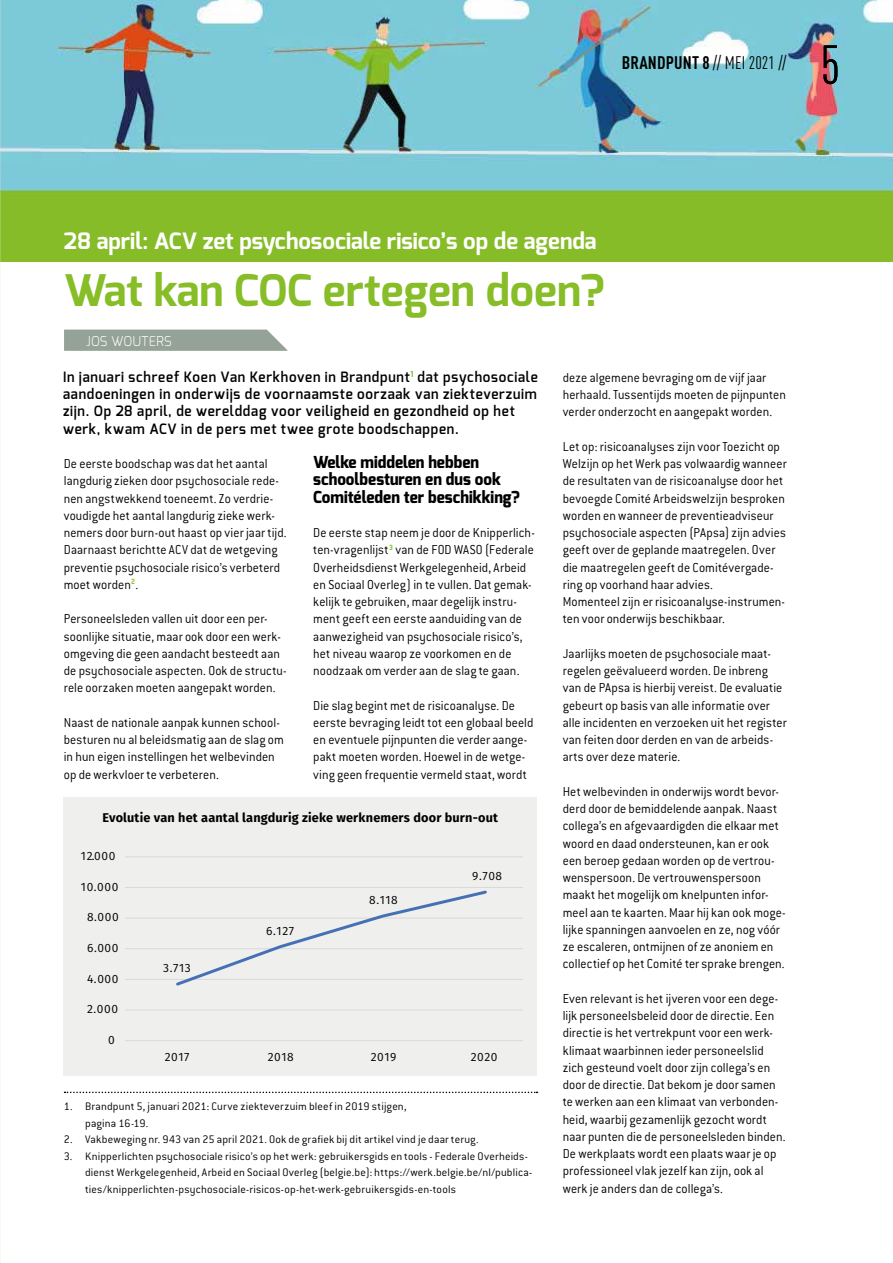
<style>
.page{position:relative;width:893px;height:1263px;background:#fff}
.page>*{position:absolute;margin:0;border:0;box-sizing:border-box;transform-origin:0 0}
.t1{font:condensed 54px "DINOT";color:#000}
.t2{font:700 43.5px "Exo";color:#87bd27}
.t3{font:700 22.5px "Exo";color:#fff}
.t4{font:condensed 18px "DINOT";color:#000}
.t5{font:800 16.5px/17.2px "Exo";color:#000;scale:.94 1}
.t6{font:300 14.25px/17.2px "Conduit ITC";letter-spacing:.01em;color:#000;scale:.94 1}
.t7{font:600 14.25px/17.2px "Exo";letter-spacing:.055em;color:#000;scale:.95 1}
.t8{font:300 13.5px "Exo";letter-spacing:.02em;color:#fff;scale:.95 1}
.t9{font:700 12.75px "Fira Sans";letter-spacing:.015em;color:#000}
.t10{font:300 12px/16.5px "Conduit ITC";letter-spacing:.015em;color:#000}
.t11{font:12px "Fira Sans";letter-spacing:.05em;color:#000}
.s1{font-weight:700}
</style>
<div class="page">
<img style="left:0;top:0;width:893px;height:261px">
<svg style="left:65px;top:1091px;width:472px;height:2px"></svg>
<svg style="left:64px;top:330px;width:223px;height:21px;background:#99a69d"></svg>
<div style="left:64px;top:797px;width:473px;height:278px;background:#eff0ed"></div>
<hr style="left:125px;top:1009px;width:397px;height:1px;background:#d9d9d9">
<hr style="left:125px;top:979px;width:397px;height:1px;background:#d9d9d9">
<hr style="left:125px;top:948px;width:397px;height:1px;background:#d9d9d9">
<hr style="left:125px;top:917px;width:397px;height:1px;background:#d9d9d9">
<hr style="left:125px;top:887px;width:397px;height:1px;background:#d9d9d9">
<hr style="left:125px;top:856px;width:397px;height:1px;background:#d9d9d9">
<hr style="left:125px;top:1040px;width:397px;height:1px;background:#d9d9d9">
<svg style="left:174px;top:890px;width:315px;height:96px"></svg>
<p class="t4" style="left:622px;top:52px;width:166px"><span class="s1">BRANDPUNT 8</span> // MEI 2021 //</p>
<h1 class="t1" style="left:821px;top:33px;width:21px">5</h1>
<h3 class="t3" style="left:64px;top:226px;width:534px">28 april: ACV zet psychosociale risico’s op de agenda</h3>
<h2 class="t2" style="left:64px;top:262px;width:542px">Wat kan COC ertegen doen?</h2>
<p class="t8" style="left:86px;top:332px;width:91px">JOS WOUTERS</p>
<p class="t7" style="left:63px;top:368px;width:501px">In januari schreef Koen Van Kerkhoven in Brandpunt<sup>1</sup> dat psychosociale aandoeningen in onderwijs de voornaamste oorzaak van ziekteverzuim zijn. Op 28 april, de werelddag voor veiligheid en gezondheid op het werk, kwam ACV in de pers met twee grote boodschappen.</p>
<p class="t6" style="left:64px;top:455px;width:239px">De eerste boodschap was dat het aantal langdurig zieken door psychosociale rede&shy;nen angstwekkend toeneemt. Zo verdrie&shy;voudigde het aantal langdurig zieke werk&shy;nemers door burn-out haast op vier jaar tijd.<br>Daarnaast berichtte ACV dat de wetgeving preventie psychosociale risico’s verbeterd moet worden<sup>2</sup>.</p>
<p class="t6" style="left:64px;top:610px;width:239px">Personeelsleden vallen uit door een per&shy;soonlijke situatie, maar ook door een werk&shy;omgeving die geen aandacht besteedt aan de psychosociale aspecten. Ook de structu&shy;rele oorzaken moeten aangepakt worden.</p>
<p class="t6" style="left:64px;top:714px;width:236px">Naast de nationale aanpak kunnen school&shy;besturen nu al beleidsmatig aan de slag om in hun eigen instellingen het welbevinden op de werkvloer te verbeteren.</p>
<p class="t5" style="left:313px;top:454px;width:221px">Welke middelen hebben schoolbesturen en dus ook<br>Comitéleden ter beschikking?</p>
<p class="t6" style="left:313px;top:524px;width:237px">De eerste stap neem je door de Knipperlich&shy;ten-vragenlijst<sup>3</sup> van de FOD WASO (Federale Overheidsdienst Werkgelegenheid, Arbeid en Sociaal Overleg) in te vullen. Dat gemak&shy;kelijk te gebruiken, maar degelijk instru&shy;ment geeft een eerste aanduiding van de aanwezigheid van psychosociale risico’s, het niveau waarop ze voorkomen en de noodzaak om verder aan de slag te gaan.</p>
<p class="t6" style="left:313px;top:696px;width:236px">Die slag begint met de risicoanalyse. De eerste bevraging leidt tot een globaal beeld en eventuele pijnpunten die verder aange&shy;pakt moeten worden. Hoewel in de wetge&shy;ving geen frequentie vermeld staat, wordt</p>
<p class="t9" style="left:102px;top:808px;width:397px">Evolutie van het aantal langdurig zieke werknemers door burn-out</p>
<p class="t11" style="left:81px;top:847px;width:36px">12.000</p>
<p class="t11" style="left:81px;top:878px;width:39px">10.000</p>
<p class="t11" style="left:87px;top:909px;width:33px">8.000</p>
<p class="t11" style="left:87px;top:939px;width:33px">6.000</p>
<p class="t11" style="left:87px;top:970px;width:33px">4.000</p>
<p class="t11" style="left:87px;top:1001px;width:33px">2.000</p>
<p class="t11" style="left:108px;top:1031px;width:8px">0</p>
<p class="t11" style="left:163px;top:959px;width:29px">3.713</p>
<p class="t11" style="left:266px;top:922px;width:29px">6.127</p>
<p class="t11" style="left:369px;top:891px;width:30px">8.118</p>
<p class="t11" style="left:472px;top:867px;width:31px">9.708</p>
<p class="t11" style="left:165px;top:1049px;width:26px">2017</p>
<p class="t11" style="left:268px;top:1049px;width:28px">2018</p>
<p class="t11" style="left:371px;top:1049px;width:27px">2019</p>
<p class="t11" style="left:471px;top:1049px;width:28px">2020</p>
<p class="t10" style="left:85px;top:1098px;width:323px;text-indent:-21px">1. Brandpunt 5, januari 2021: Curve ziekteverzuim bleef in 2019 stijgen, pagina 16-19.</p>
<p class="t10" style="left:64px;top:1131px;width:416px">2. Vakbeweging nr. 943 van 25 april 2021. Ook de grafiek bij dit artikel vind je daar terug.</p>
<p class="t10" style="left:85px;top:1147px;width:449px;text-indent:-21px">3. Knipperlichten psychosociale risico’s op het werk: gebruikersgids en tools - Federale Overheids&shy;dienst Werkgelegenheid, Arbeid en Sociaal Overleg (belgie.be): https://werk.belgie.be/nl/publica&shy;ties/knipperlichten-psychosociale-risicos-op-het-werk-gebruikersgids-en-tools</p>
<p class="t6" style="left:563px;top:369px;width:239px">deze algemene bevraging om de vijf jaar herhaald. Tussentijds moeten de pijnpunten verder onderzocht en aangepakt worden.</p>
<p class="t6" style="left:563px;top:438px;width:240px">Let op: risicoanalyses zijn voor Toezicht op Welzijn op het Werk pas volwaardig wanneer de resultaten van de risicoanalyse door het bevoegde Comité Arbeidswelzijn besproken worden en wanneer de preventieadviseur psychosociale aspecten (PApsa) zijn advies geeft over de geplande maatregelen. Over die maatregelen geeft de Comitévergade&shy;ring op voorhand haar advies.<br>Momenteel zijn er risicoanalyse-instrumen&shy;ten voor onderwijs beschikbaar.</p>
<p class="t6" style="left:563px;top:645px;width:240px">Jaarlijks moeten de psychosociale maat&shy;regelen geëvalueerd worden. De inbreng van de PApsa is hierbij vereist. De evaluatie gebeurt op basis van alle informatie over alle incidenten en verzoeken uit het register van feiten door derden en van de arbeids&shy;arts over deze materie.</p>
<p class="t6" style="left:563px;top:783px;width:239px">Het welbevinden in onderwijs wordt bevor&shy;derd door de bemiddelende aanpak. Naast collega’s en afgevaardigden die elkaar met woord en daad ondersteunen, kan er ook een beroep gedaan worden op de vertrou&shy;wenspersoon. De vertrouwenspersoon maakt het mogelijk om knelpunten infor&shy;meel aan te kaarten. Maar hij kan ook moge&shy;lijke spanningen aanvoelen en ze, nog vóór ze escaleren, ontmijnen of ze anoniem en collectief op het Comité ter sprake brengen.</p>
<p class="t6" style="left:563px;top:990px;width:239px">Even relevant is het ijveren voor een dege&shy;lijk personeelsbeleid door de directie. Een directie is het vertrekpunt voor een werk&shy;klimaat waarbinnen ieder personeelslid zich gesteund voelt door zijn collega’s en door de directie. Dat bekom je door samen te werken aan een klimaat van verbonden&shy;heid, waarbij gezamenlijk gezocht wordt naar punten die de personeelsleden binden.<br>De werkplaats wordt een plaats waar je op professioneel vlak jezelf kan zijn, ook al werk je anders dan de collega’s.</p>
</div>
